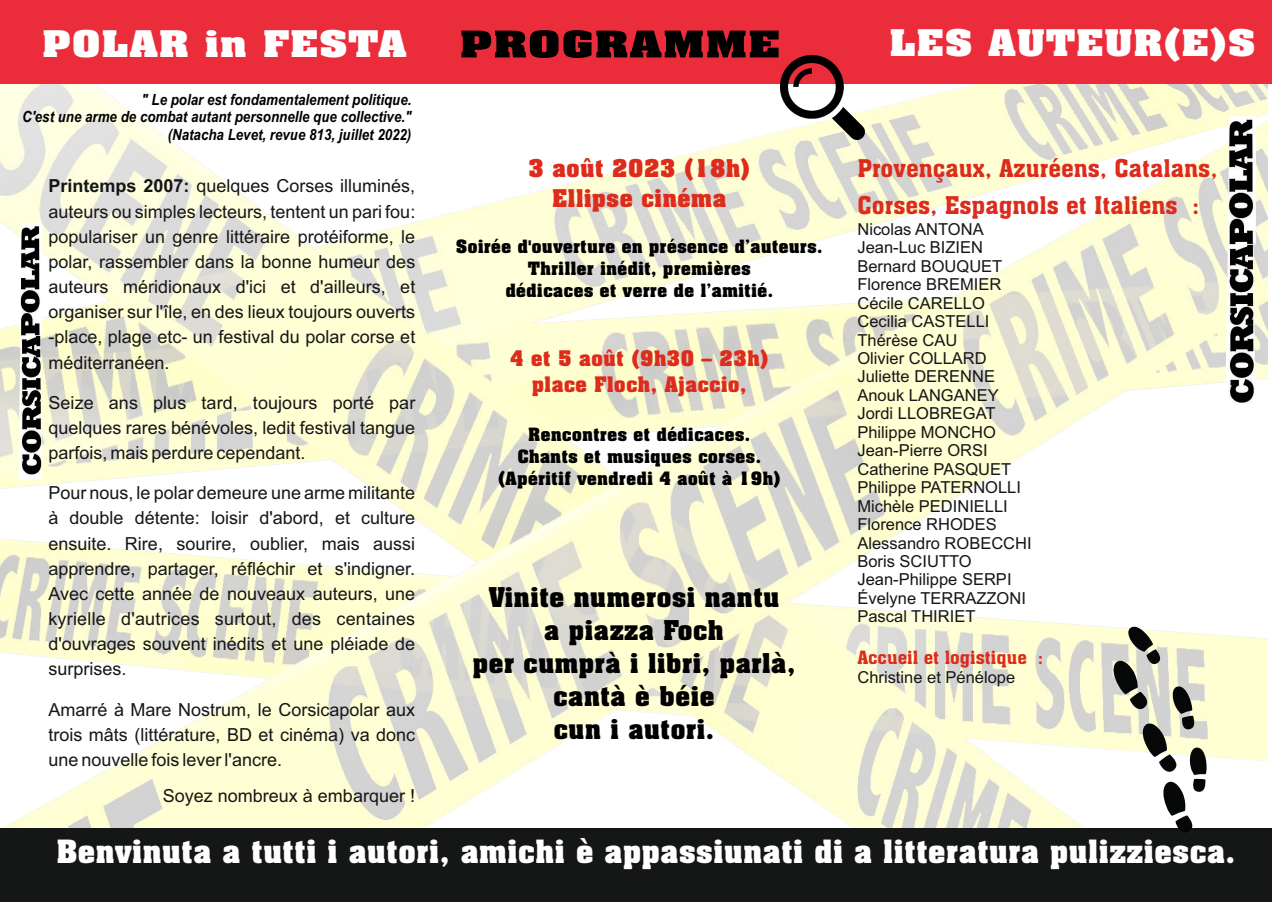
<style>
.page{position:relative;width:1272px;height:902px;background:#fff}
.page>*{position:absolute;margin:0;border:0;box-sizing:border-box;transform-origin:0 0}
.t1{font:700 36px "Aachen BT";color:#fff;scale:1.23 1}
.t2{font:700 36px "Aachen BT";color:#fff;scale:1.26 1}
.t3{font:700 36px "Aachen BT";color:#000;scale:1.43 1}
.t4{font:700 31.5px "Aachen BT";color:#fff}
.t5{font:700 26.85px/33px "Aachen BT";color:#000;text-align:center}
.t6{font:24px/36.9px "Aachen BT";color:#dd2b1c}
.t7{font:700 24px/29.5px "Aachen BT";color:#dd2b1c;text-align:center}
.t8{font:700 21px/25.8px "Aachen BT";color:#dd2b1c;text-align:center}
.t9{font:18px/25.2px "Arial";color:#151616;text-align:justify}
.t10{font:700 18px/22.2px "Aachen BT";color:#000;text-align:center}
.t11{font:18px "Aachen BT";color:#dd2b1c}
.t12{font:16.5px/18.5px "Arial";color:#151616}
.t13{font:italic 700 15.45px/17.2px "Arial";color:#000;text-align:right;scale:.86 1}
.s1{font-weight:700}
</style>
<div class="page">
<img style="left:0;top:84px;width:1267px;height:744px">
<div style="left:0;top:0;width:1271px;height:84px;background:#eb2c3b"></div>
<div style="left:0;top:828px;width:1271px;height:73px;background:#151616"></div>
<img style="left:780px;top:55px;width:84px;height:84px">
<svg style="left:1108px;top:621px;width:99px;height:211px"></svg>
<img style="left:18px;top:336px;width:24px;height:143px">
<img style="left:20px;top:224px;width:22px;height:112px">
<img style="left:1225px;top:244px;width:30px;height:164px">
<img style="left:1227px;top:117px;width:28px;height:127px">
<h1 class="t2" style="left:42px;top:30px;width:291px">POLAR in FESTA</h1>
<h1 class="t3" style="left:459px;top:30px;width:226px">PROGRAMME</h1>
<h1 class="t1" style="left:889px;top:28px;width:299px">LES AUTEUR(E)S</h1>
<p class="t13" style="left:22px;top:92px;width:454px">" Le polar est fondamentalement politique.<br>C'est une arme de combat autant personnelle que collective." (Natacha Levet, revue 813, juillet 2022)</p>
<p class="t9" style="left:48px;top:175px;width:368px"><span class="s1">Printemps 2007:</span> quelques Corses illuminés, auteurs ou simples lecteurs, tentent un pari fou: populariser un genre littéraire protéiforme, le polar, rassembler dans la bonne humeur des auteurs méridionaux d'ici et d'ailleurs, et organiser sur l'île, en des lieux toujours ouverts -place, plage etc- un festival du polar corse et méditerranéen.</p>
<p class="t9" style="left:48px;top:391px;width:368px">Seize ans plus tard, toujours porté par quelques rares bénévoles, ledit festival tangue parfois, mais perdure cependant.</p>
<p class="t9" style="left:48px;top:482px;width:368px">Pour nous, le polar demeure une arme militante à double détente: loisir d'abord, et culture ensuite. Rire, sourire, oublier, mais aussi apprendre, partager, réfléchir et s'indigner.<br>Avec cette année de nouveaux auteurs, une kyrielle d'autrices surtout, des centaines d'ouvrages souvent inédits et une pléiade de surprises.</p>
<p class="t9" style="left:48px;top:698px;width:368px">Amarré à Mare Nostrum, le Corsicapolar aux trois mâts (littérature, BD et cinéma) va donc une nouvelle fois lever l'ancre.</p>
<p class="t9" style="left:163px;top:784px;width:254px">Soyez nombreux à embarquer !</p>
<h3 class="t7" style="left:528px;top:156px;width:224px">3 août 2023 (18h)<br>Ellipse cinéma</h3>
<p class="t10" style="left:456px;top:237px;width:368px">Soirée d'ouverture en présence d’auteurs.<br>Thriller inédit, premières<br>dédicaces et verre de l’amitié.</p>
<p class="t8" style="left:510px;top:348px;width:260px">4 et 5 août (9h30 – 23h) place Floch, Ajaccio,</p>
<p class="t10" style="left:498px;top:425px;width:284px">Rencontres et dédicaces.<br>Chants et musiques corses. (Apéritif vendredi 4 août à 19h)</p>
<h3 class="t5" style="left:472px;top:583px;width:325px">Vinite numerosi nantu<br>a piazza Foch<br>per cumprà i libri, parlà, cantà è béie<br>cun i autori.</h3>
<h3 class="t6" style="left:857px;top:153px;width:361px">Provençaux, Azuréens, Catalans,<br>Corses, Espagnols et Italiens :</h3>
<p class="t12" style="left:857px;top:221px;width:176px">Nicolas ANTONA<br>Jean-Luc BIZIEN<br>Bernard BOUQUET<br>Florence BREMIER<br>Cécile CARELLO<br>Cecilia CASTELLI<br>Thérèse CAU<br>Olivier COLLARD<br>Juliette DERENNE<br>Anouk LANGANEY<br>Jordi LLOBREGAT<br>Philippe MONCHO<br>Jean-Pierre ORSI<br>Catherine PASQUET<br>Philippe PATERNOLLI<br>Michèle PEDINIELLI<br>Florence RHODES<br>Alessandro ROBECCHI<br>Boris SCIUTTO<br>Jean-Philippe SERPI<br>Évelyne TERRAZZONI<br>Pascal THIRIET</p>
<p class="t11" style="left:857px;top:650px;width:187px">Accueil et logistique :</p>
<p class="t12" style="left:857px;top:669px;width:159px">Christine et Pénélope</p>
<h2 class="t4" style="left:56px;top:838px;width:1180px">Benvinuta a tutti i autori, amichi è appassiunati di a litteratura pulizziesca.</h2>
</div>
